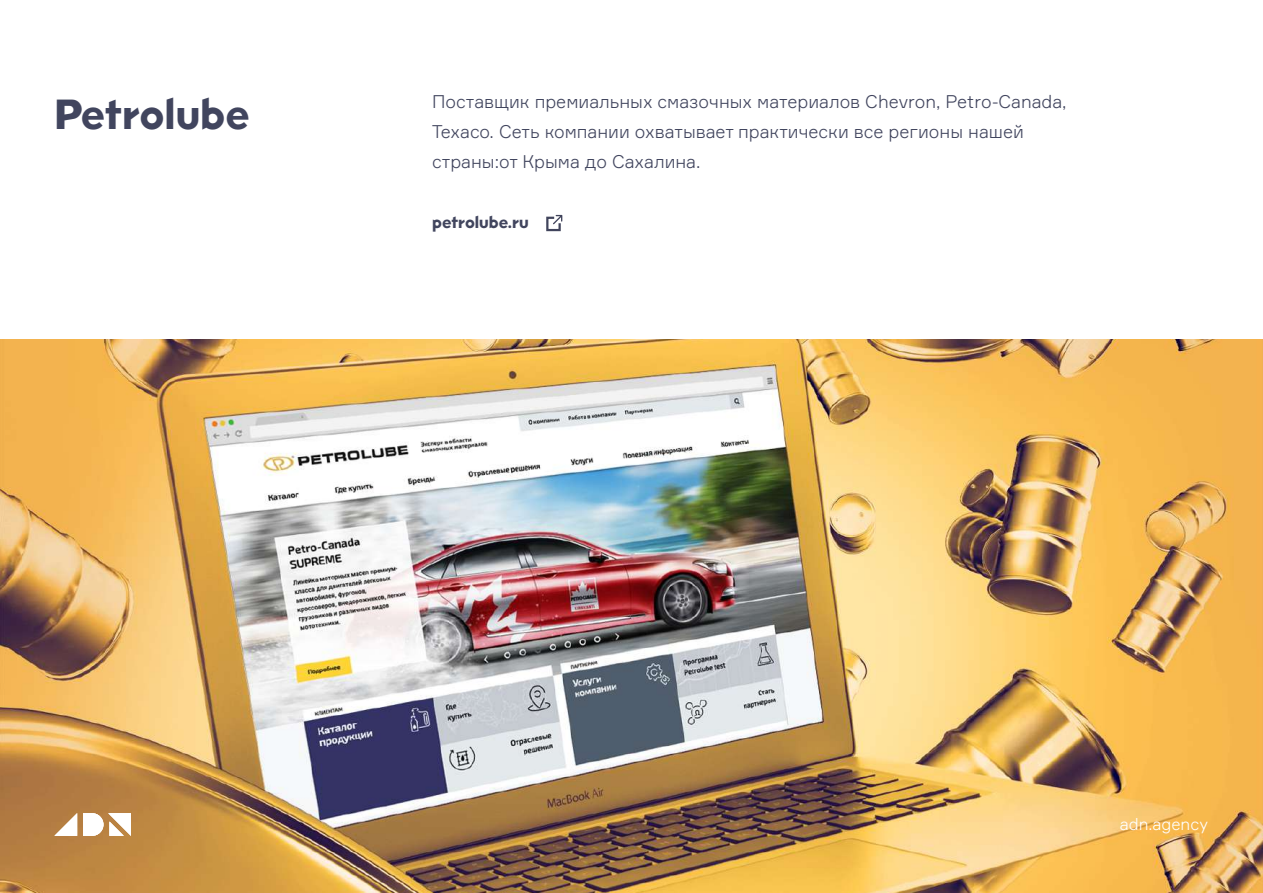
<style>
.page{position:relative;width:1263px;height:893px;background:#fff}
.page>*{position:absolute;margin:0;border:0;box-sizing:border-box;transform-origin:0 0}
.t1{font:700 42px "Atomic Alice";color:#41455e}
.t2{font:300 18px/30px "Formular";color:#41455e}
.t3{font:700 16.5px "Atomic Alice";color:#41455e}
.t4{font:300 16.5px "Formular";color:#fff}
</style>
<div class="page">
<svg style="left:546px;top:215px;width:16px;height:17px"></svg>
<img style="left:0;top:339px;width:1263px;height:554px">
<svg style="left:83px;top:813px;width:48px;height:23px"></svg>
<svg style="left:54px;top:813px;width:23px;height:23px"></svg>
<h1 class="t1" style="left:55px;top:88px;width:197px">Petrolube</h1>
<p class="t2" style="left:432px;top:86px;width:636px">Поставщик премиальных смазочных материалов Chevron, Petro-Canada,<br>Texaco. Сеть компании охватывает практически все регионы нашей страны:от Крыма до Сахалина.</p>
<p class="t3" style="left:432px;top:212px;width:98px">petrolube.ru</p>
<p class="t4" style="left:1120px;top:814px;width:90px">adn.agency</p>
</div>
